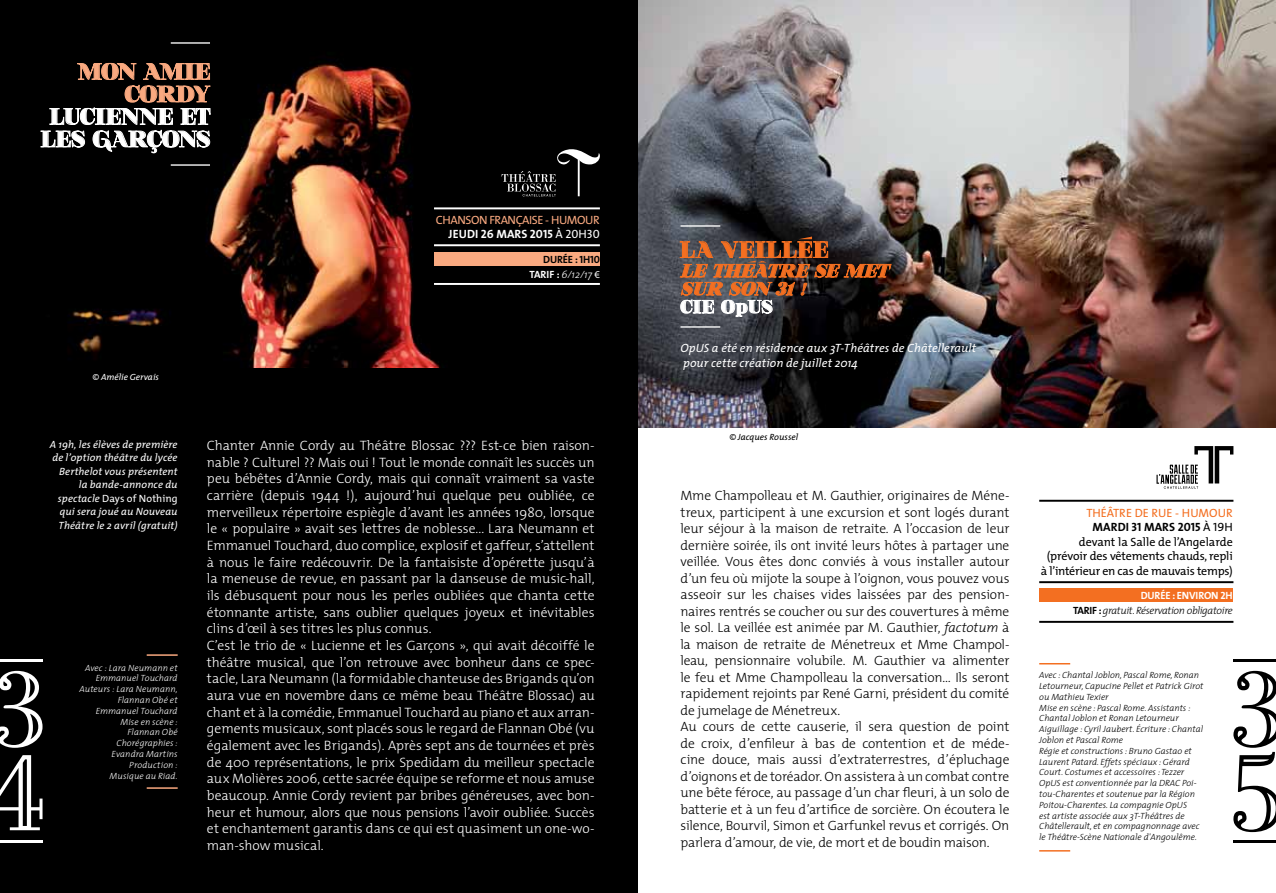
<style>
.page{position:relative;width:1276px;height:893px;background:#fff}
.page>*{position:absolute;margin:0;border:0;box-sizing:border-box;transform-origin:0 0}
.t1{font:900 22.5px "Nouvelle Vague";color:#fff}
.t2{font:900 22.5px/22.5px "Nouvelle Vague";color:#f9a980;text-align:right}
.t3{font:900 22.5px "Nouvelle Vague";color:#f36f21}
.t4{font:italic 900 18px "Nouvelle Vague";color:#f36f21}
.t5{font:900 18px "Nouvelle Vague";letter-spacing:.04em;color:#fff}
.t6{font:300 13.65px/16.6px "The Mix";color:#fff}
.t7{font:300 13.5px/16.5px "The Mix";letter-spacing:-.01em;color:#000}
.t8{font:12px/14.4px "The Mix";letter-spacing:-.01em;color:#000;text-align:right}
.t9{font:italic 12px/15px "The Mix";letter-spacing:.005em;color:#fff}
.t10{font:12px "The Mix";letter-spacing:-.02em;color:#f9a980}
.t11{font:12px "The Mix Bold Caps";color:#fff}
.t12{font:12px "The Mix";color:#f36f21}
.t13{font:12px "The Mix Bold Caps";color:#000}
.t14{font:italic 10.5px/13.5px "The Mix";letter-spacing:.01em;color:#fff;text-align:right}
.t15{font:italic 300 10.5px "The Mix";letter-spacing:-.03em;color:#000}
.t16{font:10.5px "The Mix Bold Caps";letter-spacing:-.015em;color:#fff}
.t17{font:10.5px "The Mix Bold Caps";color:#000}
.t18{font:italic 300 10.5px "The Mix";color:#fff}
.t19{font:italic 300 9px/10.8px "The Mix";color:#000}
.t20{font:italic 300 9px/10.8px "The Mix";letter-spacing:.005em;color:#fff;text-align:right}
.t21{font:italic 9px "The Mix";color:#000}
.t22{font:italic 9px "The Mix";color:#fff}
.s1{font-family:"The Mix Caps"}
.s2{font-family:"The Mix Bold Caps";font-weight:400;font-style:normal}
.s3{font-family:"Myriad Pro";font-weight:400;font-style:normal}
.s4{font-style:normal}
.s5{font-family:"Minion Pro";font-weight:700;font-stretch:condensed}
.s6{font-style:italic}
</style>
<div class="page">
<div style="left:0;top:0;width:638px;height:893px;background:#000"></div>
<img style="left:72px;top:42px;width:528px;height:326px">
<hr style="left:171px;top:42px;width:39px;height:2px;background:#fff">
<hr style="left:171px;top:164px;width:39px;height:2px;background:#fff">
<hr style="left:147px;top:654px;width:31px;height:2px;background:#f9a980">
<hr style="left:147px;top:787px;width:31px;height:2px;background:#f9a980">
<div style="left:435px;top:252px;width:165px;height:13px;background:#f9a980"></div>
<hr style="left:434px;top:207px;width:166px;height:2px;background:#fff">
<hr style="left:434px;top:244px;width:166px;height:2px;background:#fff">
<hr style="left:434px;top:283px;width:166px;height:2px;background:#fff">
<svg style="left:501px;top:146px;width:99px;height:50px"></svg>
<svg style="left:1233px;top:671px;width:43px;height:161px"></svg>
<hr style="left:1233px;top:841px;width:43px;height:2px;background:#000">
<hr style="left:1233px;top:659px;width:43px;height:2px;background:#000">
<svg style="left:40px;top:61px;width:171px;height:92px"></svg>
<svg style="left:0;top:755px;width:43px;height:75px"></svg>
<svg style="left:0;top:671px;width:43px;height:77px"></svg>
<hr style="left:0;top:841px;width:43px;height:2px;background:#fff">
<hr style="left:0;top:659px;width:43px;height:2px;background:#fff">
<img style="left:638px;top:0;width:638px;height:428px">
<hr style="left:680px;top:225px;width:40px;height:2px;background:#fff">
<hr style="left:680px;top:326px;width:40px;height:2px;background:#fff">
<hr style="left:1039px;top:663px;width:31px;height:1px;background:#f36f21">
<hr style="left:1039px;top:850px;width:31px;height:2px;background:#f36f21">
<div style="left:1039px;top:589px;width:193px;height:13px;background:#f36f21"></div>
<hr style="left:1039px;top:500px;width:194px;height:2px;background:#000">
<hr style="left:1039px;top:581px;width:194px;height:2px;background:#000">
<hr style="left:1039px;top:621px;width:194px;height:2px;background:#000">
<svg style="left:1156px;top:446px;width:77px;height:43px"></svg>
<svg style="left:679px;top:237px;width:213px;height:80px"></svg>
<h1 class="t2" style="left:79px;top:60px;width:83px">MON AMIE<br>CORD</h1>
<h1 class="t2" style="left:193px;top:83px;width:19px">Y</h1>
<h1 class="t1" style="left:50px;top:104px;width:31px">LUCIENNE</h1>
<h1 class="t1" style="left:181px;top:104px;width:16px">ET</h1>
<h1 class="t1" style="left:41px;top:127px;width:16px">LES</h1>
<h1 class="t1" style="left:93px;top:127px;width:18px">GARCONS</h1>
<p class="t22" style="left:92px;top:370px;width:68px">© Amélie Gervais</p>
<p class="t10" style="left:436px;top:210px;width:15px">Chanson</p>
<p class="t10" style="left:489px;top:210px;width:8px">fran</p>
<p class="t10" style="left:516px;top:210px;width:53px">çaise - Humour</p>
<p class="t11" style="left:448px;top:224px;width:153px">JEUDI 26 MARS 2015 <span class="s1">À 20H 30</span></p>
<p class="t17" style="left:543px;top:250px;width:7px">DURÉE</p>
<p class="t17" style="left:575px;top:250px;width:26px">: 1H10</p>
<p class="t16" style="left:529px;top:265px;width:6px">TARI</p>
<p class="t18" style="left:549px;top:265px;width:52px"><span class="s2">F :</span> 6/12/17 <span class="s3">€</span></p>
<p class="t14" style="left:50px;top:437px;width:129px">A 19h, les élèves de première de l’option théâtre du lycée<br>Berthelot vous présentent la bande-annonce du spectacle <span class="s4">Days of Nothing </span>qui sera joué au Nouveau<br>Théâtre le 2 avril (gratuit)</p>
<p class="t20" style="left:79px;top:662px;width:100px">Avec : Lara Neumann et<br>Emmanuel Touchard<br>Auteurs : Lara Neumann,<br>Flannan Obé et<br>Emmanuel Touchard<br>Mise en scène :<br>Flannan Obé<br>Chorégraphies :<br>Evandra Martins<br>Production :<br>Musique au Riad.</p>
<p class="t6" style="left:207px;top:437px;width:389px">Chanter Annie Cordy au Théâtre Blossac ??? Est-ce bien raison&shy;nable ? Culturel ?? Mais oui ! Tout le monde connaît les succès un peu bébêtes d’Annie Cordy, mais qui connaît vraiment sa vaste carrière (depuis 1944 !), aujourd’hui quelque peu oubliée, ce merveilleux répertoire espiègle d’avant les années 1980, lorsque le « populaire » avait ses lettres de noblesse... Lara Neumann et Emmanuel Touchard, duo complice, explosif et gaffeur, s’attellent à nous le faire redécouvrir. De la fantaisiste d’opérette jusqu’à la meneuse de revue, en passant par la danseuse de music-hall, ils débusquent pour nous les perles oubliées que chanta cette étonnante artiste, sans oublier quelques joyeux et inévitables clins d’œil à ses titres les plus connus.<br>C’est le trio de « Lucienne et les Garçons », qui avait décoiffé le théâtre musical, que l’on retrouve avec bonheur dans ce spec&shy;tacle, Lara Neumann (la formidable chanteuse des Brigands qu’on aura vue en novembre dans ce même beau Théâtre Blossac) au chant et à la comédie, Emmanuel Touchard au piano et aux arran&shy;gements musicaux, sont placés sous le regard de Flannan Obé (vu également avec les Brigands). Après sept ans de tournées et près de 400 représentations, le prix Spedidam du meilleur spectacle aux Molières 2006, cette sacrée équipe se reforme et nous amuse beaucoup. Annie Cordy revient par bribes généreuses, avec bon&shy;heur et humour, alors que nous pensions l’avoir oubliée. Succès et enchantement garantis dans ce qui est quasiment un one-wo&shy;man-show musical.</p>
<h1 class="t3" style="left:680px;top:238px;width:75px">LA VEILLEE</h1>
<h2 class="t4" style="left:680px;top:261px;width:47px">LE THEATRE</h2>
<h2 class="t4" style="left:814px;top:261px;width:48px">SE MET</h2>
<h2 class="t4" style="left:680px;top:279px;width:16px">SUR</h2>
<h2 class="t4" style="left:728px;top:279px;width:16px">SON</h2>
<h2 class="t4" style="left:775px;top:279px;width:38px">31 <span class="s5">!</span></h2>
<h2 class="t5" style="left:680px;top:297px;width:93px">CIE OPUS</h2>
<p class="t9" style="left:680px;top:340px;width:297px">OpUS a été en résidence aux 3T-Théâtres de Châtellerault pour cette création de juillet 2014</p>
<p class="t21" style="left:729px;top:430px;width:70px">© Jacques Roussel</p>
<p class="t7" style="left:680px;top:487px;width:330px">Mme Champolleau et M. Gauthier, originaires de Méne&shy;treux, participent à une excursion et sont logés durant leur séjour à la maison de retraite. A l’occasion de leur dernière soirée, ils ont invité leurs hôtes à partager une veillée. Vous êtes donc conviés à vous installer autour d’un feu où mijote la soupe à l’oignon, vous pouvez vous asseoir sur les chaises vides laissées par des pension&shy;naires rentrés se coucher ou sur des couvertures à même le sol. La veillée est animée par M. Gauthier, <span class="s6">factotum</span> à la maison de retraite de Ménetreux et Mme Champol&shy;leau, pensionnaire volubile. M. Gauthier va alimenter le feu et Mme Champolleau la conversation… Ils seront rapidement rejoints par René Garni, président du comité de jumelage de Ménetreux.<br>Au cours de cette causerie, il sera question de point de croix, d’enfileur à bas de contention et de méde&shy;cine douce, mais aussi d’extraterrestres, d’épluchage d’oignons et de toréador. On assistera à un combat contre une bête féroce, au passage d’un char fleuri, à un solo de batterie et à un feu d’artifice de sorcière. On écoutera le silence, Bourvil, Simon et Garfunkel revus et corrigés. On parlera d’amour, de vie, de mort et de boudin maison.</p>
<p class="t12" style="left:1086px;top:503px;width:14px">Théâtre</p>
<p class="t12" style="left:1134px;top:503px;width:25px">de rue</p>
<p class="t12" style="left:1175px;top:503px;width:25px">- Humour</p>
<p class="t13" style="left:1092px;top:517px;width:9px">MARDI</p>
<p class="t13" style="left:1131px;top:517px;width:101px">31 MARS 2015 <span class="s1">À 19H</span></p>
<p class="t8" style="left:1040px;top:534px;width:194px">devant la Salle de l’Angelarde (prévoir des vêtements chauds, repli à l’intérieur en cas de mauvais temps)</p>
<p class="t16" style="left:1140px;top:587px;width:7px">DURÉE</p>
<p class="t16" style="left:1172px;top:587px;width:62px">: ENVIRON 2H</p>
<p class="t17" style="left:1073px;top:602px;width:6px">TARI</p>
<p class="t15" style="left:1092px;top:602px;width:142px"><span class="s2">F :</span> gratuit. Réservation obligatoire</p>
<p class="t19" style="left:1039px;top:669px;width:166px">Avec : Chantal Joblon, Pascal Rome, Ronan Letourneur, Capucine Pellet et Patrick Girot ou Mathieu Texier<br>Mise en scène : Pascal Rome. Assistants :<br>Chantal Joblon et Ronan Letourneur Aiguillage : Cyril Jaubert. Écriture : Chantal Joblon et Pascal Rome<br>Régie et constructions : Bruno Gastao et Laurent Patard. Effets spéciaux : Gérard Court. Costumes et accessoires : Tezzer OpUS est conventionnée par la DRAC Poi&shy;tou-Charentes et soutenue par la Région Poitou-Charentes. La compagnie OpUS<br>est artiste associée aux 3T-Théâtres de Châtellerault, et en compagnonnage avec le Théâtre-Scène Nationale d'Angoulême.</p>
</div>
